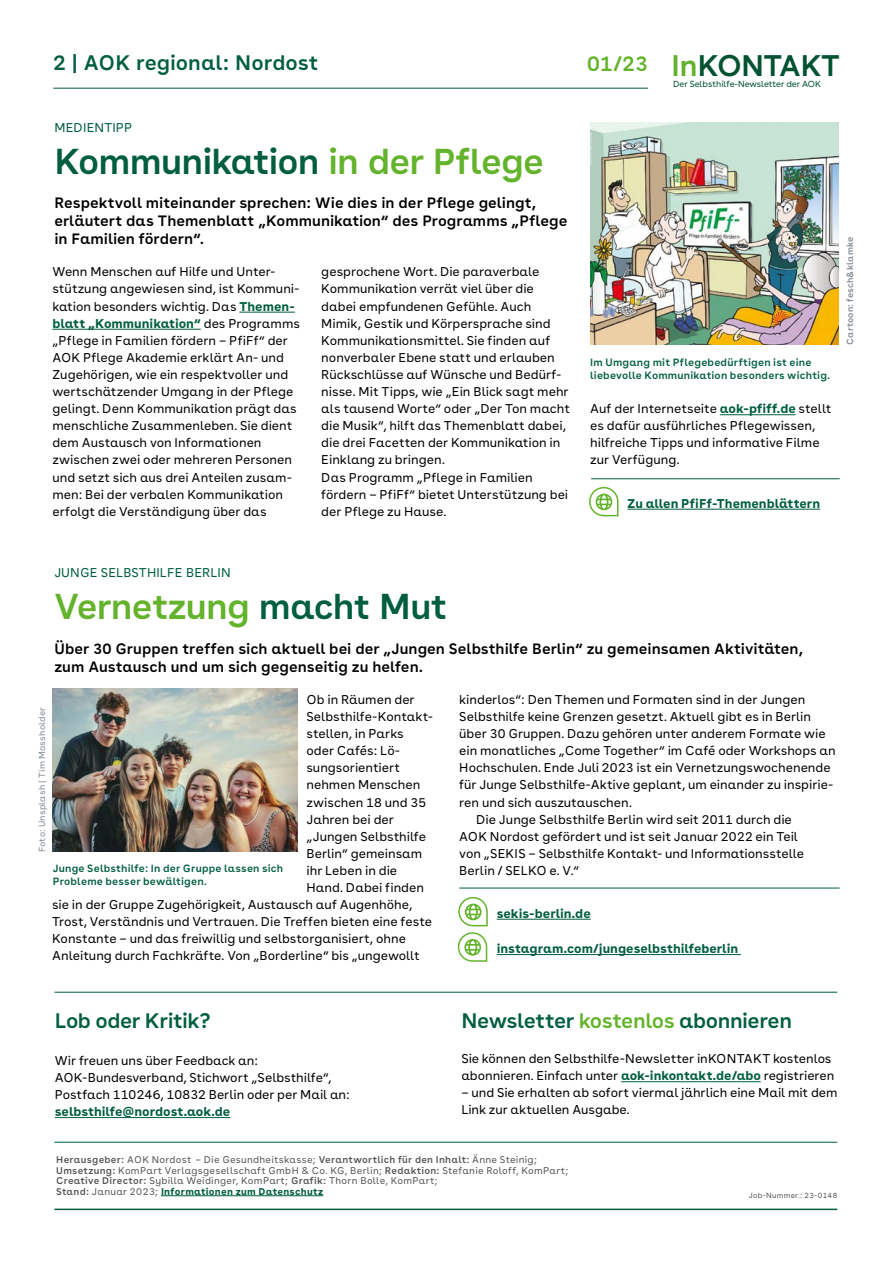
<style>
.page{position:relative;width:893px;height:1263px;background:#fff}
.page>*{position:absolute;margin:0;border:0;box-sizing:border-box;transform-origin:0 0}
.H2_-_Head_B_18-22pt{font:600 36px "AOK Buenos Aires Text";letter-spacing:-.025em;color:#005e3f}
.H2_-_Head_B_18-22pt-2{font:600 36px "AOK Buenos Aires Text";letter-spacing:-.025em;color:#64b32c}
.t1{font:600 29.85px "AOK Buenos Aires";color:#005231}
.H2_Head_C_14-16pt{font:600 21px "AOK Buenos Aires Text";letter-spacing:-.02em;color:#005e3f}
.H2_Head_C_14-16pt-2{font:600 21px "AOK Buenos Aires Text";color:#005e3f}
.t2{font:600 21px "AOK Buenos Aires Text";color:#64b32c}
.P_Vorspann_B_Head_B_mittel{font:600 15px/18px "AOK Buenos Aires Text";color:#000}
.P_copy_Flatter{font:12.75px/17.1px "AOK Buenos Aires Text";color:#000}
.P_copy_FLATTER_NUR_oE{font:12.75px/17.1px "AOK Buenos Aires Text";letter-spacing:-.005em;color:#000}
.P_Link{font:700 12.75px "AOK Buenos Aires Text";color:#005e3f}
.H1_-_Rubrik{font:12.75px "AOK Buenos Aires Text";letter-spacing:.01em;color:#005e3f}
.t3{font:600 10.5px/12.6px "AOK Buenos Aires Text";letter-spacing:.02em;color:#005e3f}
.P_Impressum{font:9.75px/10.5px "AOK Buenos Aires Text";letter-spacing:.025em;color:#565656}
.t4{font:9px "AOK Buenos Aires Text";letter-spacing:.02em;color:#828b91}
.t5{font:600 9px "AOK Buenos Aires Text";letter-spacing:.015em;color:#828b91}
.t6{font:8.85px "AOK Buenos Aires";color:#005231}
.t7{font:7.5px "AOK Buenos Aires Text";letter-spacing:.03em;color:#565656}
.s1{color:#64b32c}
.s2{color:#62b22d}
.s3{font-weight:700;color:#005e3f}
.s4{color:#005e3f}
.s5{font-weight:600}
</style>
<div class="page">
<hr style="left:54px;top:1142px;width:783px;height:1px;background:#005e3f">
<hr style="left:54px;top:992px;width:783px;height:1px;background:#005e3f">
<hr style="left:54px;top:1208px;width:783px;height:2px;background:#005e3f">
<hr style="left:161px;top:1195px;width:162px;height:1px;background:#005e3f">
<hr style="left:53px;top:88px;width:595px;height:1px;background:#005e3f">
<hr style="left:621px;top:1081px;width:140px;height:1px;background:#005e3f">
<hr style="left:55px;top:1117px;width:175px;height:1px;background:#005e3f">
<hr style="left:627px;top:509px;width:193px;height:1px;background:#005e3f">
<svg style="left:589px;top:487px;width:29px;height:29px"></svg>
<hr style="left:239px;top:312px;width:56px;height:1px;background:#005e3f">
<hr style="left:52px;top:329px;width:149px;height:1px;background:#005e3f">
<hr style="left:720px;top:414px;width:76px;height:1px;background:#005e3f">
<img style="left:590px;top:122px;width:249px;height:223px">
<hr style="left:497px;top:919px;width:94px;height:1px;background:#005e3f">
<svg style="left:458px;top:897px;width:30px;height:29px"></svg>
<hr style="left:497px;top:954px;width:244px;height:1px;background:#005e3f">
<svg style="left:458px;top:932px;width:29px;height:30px"></svg>
<img style="left:52px;top:689px;width:246px;height:162px">
<hr style="left:591px;top:478px;width:249px;height:1px;background:#005e3f">
<hr style="left:459px;top:888px;width:381px;height:1px;background:#005e3f">
<h3 class="H2_Head_C_14-16pt-2" style="left:53px;top:45px;width:267px">2 | AOK regional: Nordost</h3>
<h3 class="t2" style="left:587px;top:46px;width:62px">01/23</h3>
<h1 class="H1_-_Rubrik" style="left:54px;top:117px;width:79px">MEDIENTIPP</h1>
<h2 class="H2_-_Head_B_18-22pt" style="left:54px;top:131px;width:491px">Kommunikation <span class="s1">in der Pflege</span></h2>
<h2 class="t1" style="left:672px;top:41px;width:169px"><span class="s2">In</span>KONTAKT</h2>
<p class="t6" style="left:673px;top:77px;width:149px">Der Selbsthilfe-Newsletter der AOK</p>
<p class="P_Vorspann_B_Head_B_mittel" style="left:54px;top:192px;width:515px">Respektvoll miteinander sprechen: Wie dies in der Pflege gelingt, erläutert das Themenblatt „Kommunikation“ des Programms „Pflege in Familien fördern“.</p>
<p class="P_copy_Flatter" style="left:52px;top:262px;width:249px">Wenn Menschen auf Hilfe und Unter&shy;stützung angewiesen sind, ist Kommuni&shy;kation besonders wichtig. Das <span class="s3">Themen&shy;blatt „Kommunikation“</span> des Programms „Pflege in Familien fördern – PfiFf“ der AOK Pflege Akademie erklärt An- und Zugehörigen, wie ein respektvoller und wertschätzender Umgang in der Pflege gelingt. Denn Kommunikation prägt das menschliche Zusammenleben. Sie dient dem Austausch von Informationen zwischen zwei oder mehreren Personen und setzt sich aus drei Anteilen zusam&shy;men: Bei der verbalen Kommunikation erfolgt die Verständigung über das</p>
<p class="P_copy_Flatter" style="left:321px;top:262px;width:250px">gesprochene Wort. Die paraverbale Kommunikation verrät viel über die dabei empfundenen Gefühle. Auch Mimik, Gestik und Körpersprache sind Kommunikationsmittel. Sie finden auf nonverbaler Ebene statt und erlauben Rückschlüsse auf Wünsche und Bedürf&shy;nisse. Mit Tipps, wie „Ein Blick sagt mehr als tausend Worte“ oder „Der Ton macht die Musik“, hilft das Themenblatt dabei, die drei Facetten der Kommunikation in Einklang zu bringen.</p>
<p class="P_copy_Flatter" style="left:321px;top:467px;width:248px">Das Programm „Pflege in Familien fördern – PfiFf“ bietet Unterstützung bei der Pflege zu Hause.</p>
<p class="t3" style="left:590px;top:355px;width:241px">Im Umgang mit Pflegebedürftigen ist eine liebevolle Kommunikation besonders wichtig.</p>
<p class="P_copy_Flatter" style="left:590px;top:399px;width:243px">Auf der Internetseite <span class="s3">aok-pfiff.de</span> stellt es dafür ausführliches Pflegewissen, hilfreiche Tipps und informative Filme zur Verfügung.</p>
<p class="P_Link" style="left:627px;top:492px;width:194px">Zu allen PfiFf-Themenblättern</p>
<p class="t5" style="left:842px;top:345px;width:109px;rotate:-90deg">Cartoon: fesch&amp;klamke</p>
<h1 class="H1_-_Rubrik" style="left:54px;top:562px;width:178px">JUNGE SELBSTHILFE BERLIN</h1>
<h2 class="H2_-_Head_B_18-22pt-2" style="left:54px;top:576px;width:395px">Vernetzung <span class="s4">macht Mut</span></h2>
<p class="P_Vorspann_B_Head_B_mittel" style="left:54px;top:639px;width:750px">Über 30 Gruppen treffen sich aktuell bei der „Jungen Selbsthilfe Berlin“ zu gemeinsamen Aktivitäten, zum Austausch und um sich gegenseitig zu helfen.</p>
<p class="P_copy_Flatter" style="left:306px;top:690px;width:110px">Ob in Räumen der</p>
<p class="P_copy_Flatter" style="left:306px;top:707px;width:128px">Selbsthilfe-Kontakt-</p>
<p class="P_copy_Flatter" style="left:306px;top:724px;width:99px">stellen, in Parks</p>
<p class="P_copy_Flatter" style="left:306px;top:741px;width:95px">oder Cafés: Lö-</p>
<p class="P_copy_Flatter" style="left:306px;top:758px;width:95px">sungsorientiert</p>
<p class="P_copy_Flatter" style="left:306px;top:775px;width:115px">nehmen Menschen</p>
<p class="P_copy_Flatter" style="left:306px;top:792px;width:121px">zwischen 18 und 35</p>
<p class="P_copy_Flatter" style="left:306px;top:809px;width:89px">Jahren bei der</p>
<p class="P_copy_Flatter" style="left:306px;top:826px;width:121px">„Jungen Selbsthilfe</p>
<p class="P_copy_Flatter" style="left:306px;top:844px;width:117px">Berlin“ gemeinsam</p>
<p class="P_copy_Flatter" style="left:306px;top:861px;width:92px">ihr Leben in die</p>
<p class="P_copy_Flatter" style="left:306px;top:878px;width:119px">Hand. Dabei finden</p>
<p class="P_copy_Flatter" style="left:52px;top:895px;width:362px">sie in der Gruppe Zugehörigkeit, Austausch auf Augenhöhe,</p>
<p class="P_copy_Flatter" style="left:52px;top:912px;width:381px">Trost, Verständnis und Vertrauen. Die Treffen bieten eine feste</p>
<p class="P_copy_Flatter" style="left:52px;top:929px;width:355px">Konstante – und das freiwillig und selbstorganisiert, ohne</p>
<p class="P_copy_Flatter" style="left:52px;top:946px;width:369px">Anleitung durch Fachkräfte. Von „Borderline“ bis „ungewollt</p>
<p class="t4" style="left:35px;top:852px;width:147px;rotate:-90deg">Foto: Unsplash | Tim Mossholder</p>
<p class="t3" style="left:53px;top:861px;width:232px">Junge Selbsthilfe: In der Gruppe lassen sich<br>Probleme besser bewältigen.</p>
<p class="P_copy_Flatter" style="left:459px;top:690px;width:378px">kinderlos“: Den Themen und Formaten sind in der Jungen Selbsthilfe keine Grenzen gesetzt. Aktuell gibt es in Berlin über 30 Gruppen. Dazu gehören unter anderem Formate wie ein monatliches „Come Together“ im Café oder Workshops an Hochschulen. Ende Juli 2023 ist ein Vernetzungswochenende für Junge Selbsthilfe-Aktive geplant, um einander zu inspirie&shy;ren und sich auszutauschen.</p>
<p class="P_copy_Flatter" style="left:459px;top:809px;width:346px;text-indent:17px">Die Junge Selbsthilfe Berlin wird seit 2011 durch die AOK Nordost gefördert und ist seit Januar 2022 ein Teil von „SEKIS – Selbsthilfe Kontakt- und Informationsstelle Berlin / SELKO e. V.“</p>
<p class="P_Link" style="left:497px;top:902px;width:96px">sekis-berlin.de</p>
<p class="P_Link" style="left:497px;top:937px;width:243px">instagram.com/jungeselbsthilfeberlin</p>
<h2 class="H2_Head_C_14-16pt" style="left:55px;top:1003px;width:157px">Lob oder Kritik?</h2>
<p class="P_copy_FLATTER_NUR_oE" style="left:55px;top:1050px;width:297px">Wir freuen uns über Feedback an:<br>AOK-Bundesverband, Stichwort „Selbsthilfe“,<br>Postfach 110246, 10832 Berlin oder per Mail an:</p>
<p class="P_Link" style="left:55px;top:1100px;width:177px">selbsthilfe@nordost.aok.de</p>
<h2 class="H2_Head_C_14-16pt" style="left:461px;top:1003px;width:332px">Newsletter <span class="s1">kostenlos</span> abonnieren</h2>
<p class="P_copy_Flatter" style="left:461px;top:1049px;width:375px">Sie können den Selbsthilfe-Newsletter inKONTAKT kostenlos abonnieren. Einfach unter <span class="s3">aok-inkontakt.de/abo</span> registrieren</p>
<p class="P_copy_Flatter" style="left:461px;top:1083px;width:378px">– und Sie erhalten ab sofort viermal jährlich eine Mail mit dem<br>Link zur aktuellen Ausgabe.</p>
<p class="P_Impressum" style="left:56px;top:1153px;width:514px"><span class="s5">Herausgeber:</span> AOK Nordost – Die Gesundheitskasse; <span class="s5">Verantwortlich für den Inhalt:</span> Änne Steinig; <span class="s5">Umsetzung:</span> KomPart Verlagsgesellschaft GmbH &amp; Co. KG, Berlin; <span class="s5">Redaktion:</span> Stefanie Roloff, KomPart; <span class="s5">Creative Director:</span> Sybilla Weidinger, KomPart; <span class="s5">Grafik:</span> Thorn Bolle, KomPart;<br><span class="s5">Stand:</span> Januar 2023; <span class="s3">Informationen zum Datenschutz</span></p>
<p class="t7" style="left:749px;top:1189px;width:90px">Job-Nummer.: 23-0148</p>
</div>
